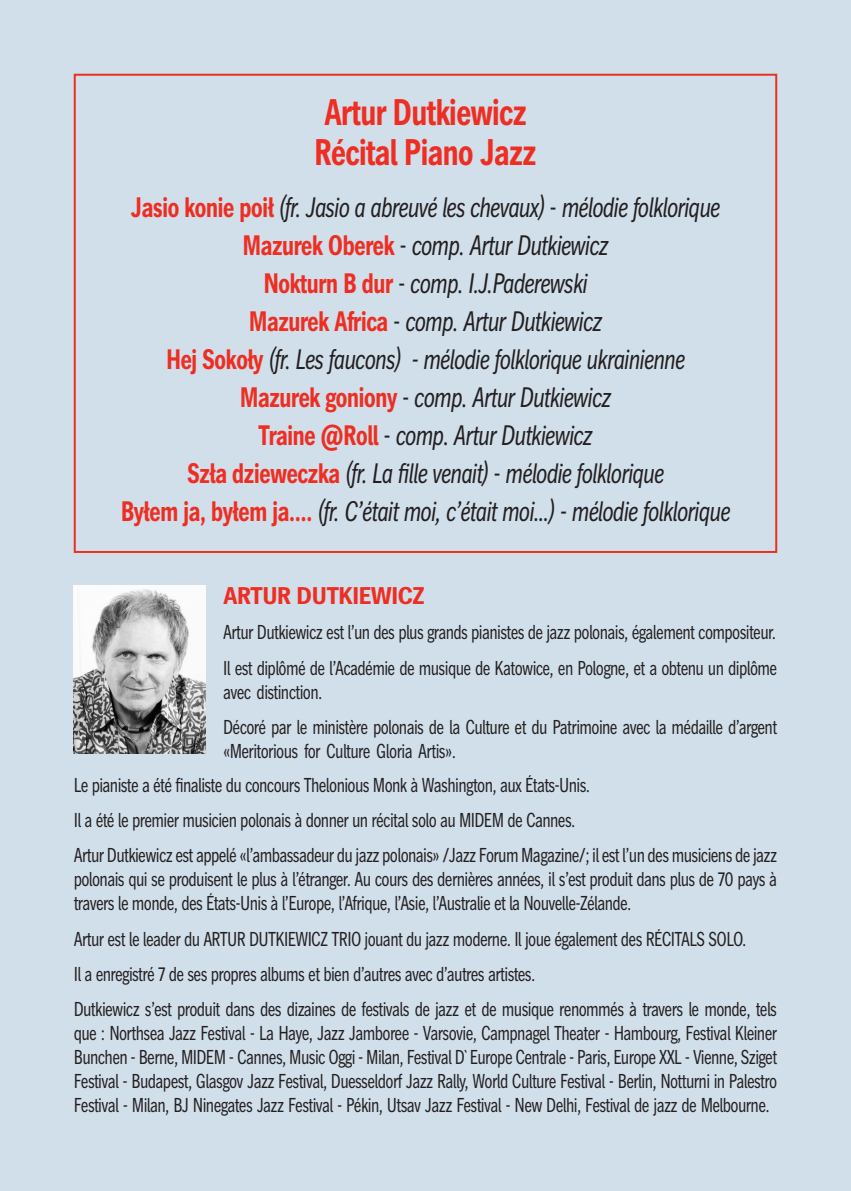
<style>
.page{position:relative;width:851px;height:1191px;background:#fff}
.page>*{position:absolute;margin:0;border:0;box-sizing:border-box;transform-origin:0 0}
.t1{font:700 36.8px "Heidelberg Gothic Ml";letter-spacing:-.04em;color:#ee2e22;scale:.8 1}
.t2{font:italic 28px "Heidelberg Gothic Ml";letter-spacing:-.04em;color:#231f20;scale:.8 1}
.t3{font:700 24px "Heidelberg Gothic Ml";letter-spacing:-.04em;color:#ee2e22}
.t4{font:20px/24px "Heidelberg Gothic Ml";letter-spacing:-.04em;color:#231f20;scale:.8 1}
.s1{font-weight:700;font-style:normal;color:#ee2e22}
.s2{font-style:normal}
</style>
<div class="page">
<div style="left:0;top:0;width:850px;height:1191px;background:#d1dfea"></div>
<div style="left:74px;top:74px;width:703px;height:479px;border:2px solid #ee2e22"></div>
<img style="left:74px;top:585px;width:132px;height:168px">
<p class="t1" style="left:324px;top:91px;width:255px">Artur Dutkiewicz</p>
<p class="t1" style="left:314px;top:132px;width:280px">Récital Piano Jazz</p>
<p class="t2" style="left:131px;top:191px;width:737px"><span class="s1">Jasio konie poił</span> (fr. Jasio a abreuvé les chevaux) <span class="s2">-</span> mélodie folklorique</p>
<p class="t2" style="left:242px;top:229px;width:459px"><span class="s1">Mazurek Oberek</span> <span class="s2">-</span> comp. Artur Dutkiewicz</p>
<p class="t2" style="left:263px;top:267px;width:406px"><span class="s1">Nokturn B dur</span> <span class="s2">-</span> comp. I.J.Paderewski</p>
<p class="t2" style="left:249px;top:305px;width:443px"><span class="s1">Mazurek Africa</span> <span class="s2">-</span> comp. Artur Dutkiewicz</p>
<p class="t2" style="left:166px;top:343px;width:650px"><span class="s1">Hej Sokoły</span> (fr. Les faucons) - mélodie folklorique ukrainienne</p>
<p class="t2" style="left:240px;top:381px;width:465px"><span class="s1">Mazurek goniony</span> <span class="s2">-</span> comp. Artur Dutkiewicz</p>
<p class="t2" style="left:258px;top:419px;width:419px"><span class="s1">Traine @Roll</span> <span class="s2">-</span> comp. Artur Dutkiewicz</p>
<p class="t2" style="left:187px;top:457px;width:597px"><span class="s1">Szła dzieweczka</span> (fr. La fille venait) <span class="s2">-</span> mélodie folklorique</p>
<p class="t2" style="left:121px;top:495px;width:763px"><span class="s1">Byłem ja, byłem ja….</span> (fr. C’était moi, c’était moi…) - mélodie folklorique</p>
<p class="t3" style="left:223px;top:582px;width:203px">ARTUR DUTKIEWICZ</p>
<p class="t4" style="left:223px;top:620px;width:692px">Artur Dutkiewicz est l’un des plus grands pianistes de jazz polonais, également compositeur.</p>
<p class="t4" style="left:223px;top:656px;width:694px">Il est diplômé de l’Académie de musique de Katowice, en Pologne, et a obtenu un diplôme avec distinction.</p>
<p class="t4" style="left:223px;top:715px;width:694px">Décoré par le ministère polonais de la Culture et du Patrimoine avec la médaille d’argent «Meritorious for Culture Gloria Artis».</p>
<p class="t4" style="left:74px;top:773px;width:647px">Le pianiste a été finaliste du concours Thelonious Monk à Washington, aux États-Unis.</p>
<p class="t4" style="left:74px;top:808px;width:628px">Il a été le premier musicien polonais à donner un récital solo au MIDEM de Cannes.</p>
<p class="t4" style="left:74px;top:843px;width:880px;text-align:justify">Artur Dutkiewicz est appelé «l’ambassadeur du jazz polonais» /Jazz Forum Magazine/; il est l’un des musiciens de jazz polonais qui se produisent le plus à l’étranger. Au cours des dernières années, il s’est produit dans plus de 70 pays à travers le monde, des États-Unis à l’Europe, l’Afrique, l’Asie, l’Australie et la Nouvelle-Zélande.</p>
<p class="t4" style="left:74px;top:927px;width:842px">Artur est le leader du ARTUR DUTKIEWICZ TRIO jouant du jazz moderne. Il joue également des RÉCITALS SOLO.</p>
<p class="t4" style="left:74px;top:962px;width:578px">Il a enregistré 7 de ses propres albums et bien d’autres avec d’autres artistes.</p>
<p class="t4" style="left:74px;top:997px;width:880px;text-align:justify">Dutkiewicz s’est produit dans des dizaines de festivals de jazz et de musique renommés à travers le monde, tels que : Northsea Jazz Festival - La Haye, Jazz Jamboree - Varsovie, Campnagel Theater - Hambourg, Festival Kleiner Bunchen - Berne, MIDEM - Cannes, Music Oggi - Milan, Festival D` Europe Centrale - Paris, Europe XXL - Vienne, Sziget Festival - Budapest, Glasgov Jazz Festival, Duesseldorf Jazz Rally, World Culture Festival - Berlin, Notturni in Palestro Festival - Milan, BJ Ninegates Jazz Festival - Pékin, Utsav Jazz Festival - New Delhi, Festival de jazz de Melbourne.</p>
</div>
